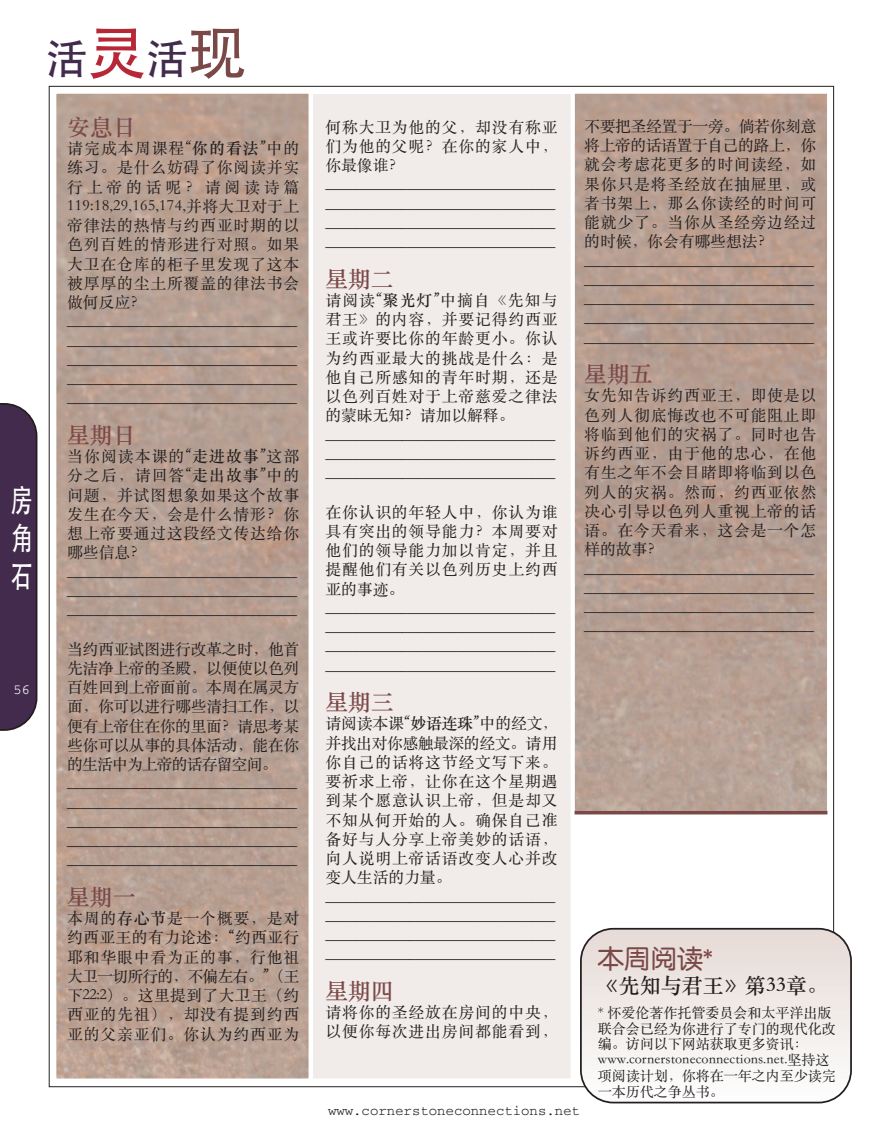
<style>
.page{position:relative;width:882px;height:1134px;background:#fff}
.page>*{position:absolute;margin:0;border:0;box-sizing:border-box;transform-origin:0 0}
.t1{font:500 42px "ST Heiti SC";color:#422b4c}
.t2{font:500 31.5px/37.8px "ST Heiti SC";color:#fff;text-align:justify;scale:.7 1}
.t3{font:26.25px "FZY3 JW GB1 0";color:#7b4848}
.t4{font:22.75px "ST Songti SC Bold";color:#7b4848}
.t5{font:21px "ST Songti SC Bold";color:#231f20}
.t6{font:15.75px/19.2px "ST Songti SC Regular";letter-spacing:.055em;color:#231f20}
.t7{font:15.75px/19.2px "ST Songti SC Regular";letter-spacing:-.02em;color:#231f20}
.t8{font:14px/15.8px "ST Songti SC Regular";color:#231f20}
.t9{font:14px "Courier";color:#231f20}
.t10{font:14px "Courier";color:#fff}
.s1{font-size:59.32px;color:#b72837}
.s2{font-size:59.32px;color:#7b4848}
.s3{font-family:"ST Songti SC Bold"}
</style>
<div class="page">
<div style="left:55px;top:92px;width:255px;height:988px;border:2px solid #fff"></div>
<div style="left:313px;top:94px;width:258px;height:985px;background:#f1ece9"></div>
<div style="left:573px;top:92px;width:256px;height:724px;border:2px solid #fff"></div>
<svg style="left:580px;top:928px;width:272px;height:175px"></svg>
<hr style="left:575px;top:811px;width:252px;height:3px;background:#7b4848">
<svg style="left:0;top:403px;width:37px;height:328px;background:#473250"></svg>
<h2 class="t2" style="left:10px;top:481px;width:33px">房角石</h2>
<p class="t10" style="left:14px;top:685px;width:18px">56</p>
<h1 class="t1" style="left:46px;top:37px;width:203px">活<span class="s1">灵</span>活<span class="s2">现</span></h1>
<h3 class="t4" style="left:67px;top:110px;width:70px">安息日</h3>
<p class="t6" style="left:67px;top:138px;width:234px">请完成本周课程<span class="s3">“你的看法”</span>中的练习。是什么妨碍了你阅读并实行上帝的话呢？请阅读诗篇<br>119:18,29,165,174,并将大卫对于上帝律法的热情与约西亚时期的以色列百姓的情形进行对照。如果大卫在仓库的柜子里发现了这本被厚厚的尘土所覆盖的律法书会做何反应？______________________________ ______________________________ ______________________________ ______________________________ ______________________________</p>
<h3 class="t4" style="left:67px;top:418px;width:70px">星期日</h3>
<p class="t6" style="left:67px;top:446px;width:234px">当你阅读本课的<span class="s3">“走进故事”</span>这部分之后，请回答<span class="s3">“走出故事”</span>中的问题，并试图想象如果这个故事发生在今天，会是什么情形？你想上帝要通过这段经文传达给你哪些信息？______________________________ ______________________________ ______________________________</p>
<p class="t7" style="left:67px;top:638px;width:234px">当约西亚试图进行改革之时，他首先洁净上帝的圣殿，以便使以色列百姓回到上帝面前。本周在属灵方面，你可以进行哪些清扫工作，以便有上帝住在你的里面？请思考某些你可以从事的具体活动，能在你的生活中为上帝的话存留空间。______________________________ ______________________________ ______________________________ ______________________________ ______________________________</p>
<h3 class="t4" style="left:67px;top:880px;width:70px">星期一</h3>
<p class="t6" style="left:67px;top:908px;width:234px;text-align:justify">本周的<span class="s3">存心节</span>是一个概要，是对约西亚王的有力论述：“约西亚行耶和华眼中看为正的事，行他祖大卫一切所行的，不偏左右。”（王下22:2）。这里提到了大卫王（约西亚的先祖），却没有提到约西亚的父亲亚们。你认为约西亚为</p>
<p class="t6" style="left:325px;top:116px;width:234px">何称大卫为他的父，却没有称亚们为他的父呢？在你的家人中，你最像谁？______________________________ ______________________________ ______________________________ ______________________________</p>
<h3 class="t4" style="left:325px;top:262px;width:70px">星期二</h3>
<p class="t6" style="left:325px;top:290px;width:234px">请阅读<span class="s3">“聚光灯”</span>中摘自《先知与君王》的内容，并要记得约西亚王或许要比你的年龄更小。你认为约西亚最大的挑战是什么：是他自己所感知的青年时期，还是以色列百姓对于上帝慈爱之律法的蒙昧无知？请加以解释。______________________________ ______________________________ ______________________________</p>
<p class="t6" style="left:325px;top:501px;width:234px">在你认识的年轻人中，你认为谁具有突出的领导能力？本周要对他们的领导能力加以肯定，并且提醒他们有关以色列历史上约西亚的事迹。______________________________ ______________________________ ______________________________ ______________________________</p>
<h3 class="t4" style="left:325px;top:685px;width:70px">星期三</h3>
<p class="t6" style="left:325px;top:713px;width:234px">请阅读本课<span class="s3">“妙语连珠”</span>中的经文，并找出对你感触最深的经文。请用你自己的话将这节经文写下来。要祈求上帝，让你在这个星期遇到某个愿意认识上帝，但是却又不知从何开始的人。确保自己准备好与人分享上帝美妙的话语，向人说明上帝话语改变人心并改变人生活的力量。______________________________ ______________________________ ______________________________ ______________________________</p>
<h3 class="t4" style="left:325px;top:974px;width:70px">星期四</h3>
<p class="t6" style="left:325px;top:1002px;width:234px">请将你的圣经放在房间的中央，以便你每次进出房间都能看到，</p>
<p class="t6" style="left:584px;top:116px;width:234px">不要把圣经置于一旁。倘若你刻意将上帝的话语置于自己的路上，你就会考虑花更多的时间读经，如果你只是将圣经放在抽屉里，或者书架上，那么你读经的时间可能就少了。当你从圣经旁边经过的时候，你会有哪些想法？______________________________ ______________________________ ______________________________ ______________________________ ______________________________</p>
<h3 class="t4" style="left:584px;top:357px;width:70px">星期五</h3>
<p class="t6" style="left:584px;top:385px;width:234px">女先知告诉约西亚王，即使是以色列人彻底悔改也不可能阻止即将临到他们的灾祸了。同时也告诉约西亚，由于他的忠心，在他有生之年不会目睹即将临到以色列人的灾祸。然而，约西亚依然决心引导以色列人重视上帝的话语。在今天看来，这会是一个怎样的故事？______________________________ ______________________________ ______________________________ ______________________________</p>
<h3 class="t3" style="left:598px;top:945px;width:117px">本周阅读*</h3>
<h3 class="t5" style="left:598px;top:969px;width:231px">《先知与君王》第33章。</h3>
<p class="t8" style="left:598px;top:1004px;width:240px">* 怀爱伦著作托管委员会和太平洋出版联合会已经为你进行了专门的现代化改编。访问以下网站获取更多资讯：www.cornerstoneconnections.net.坚持这项阅读计划，你将在一年之内至少读完一本历代之争丛书。</p>
<p class="t9" style="left:328px;top:1106px;width:254px">www.cornerstoneconnections.net</p>
</div>
